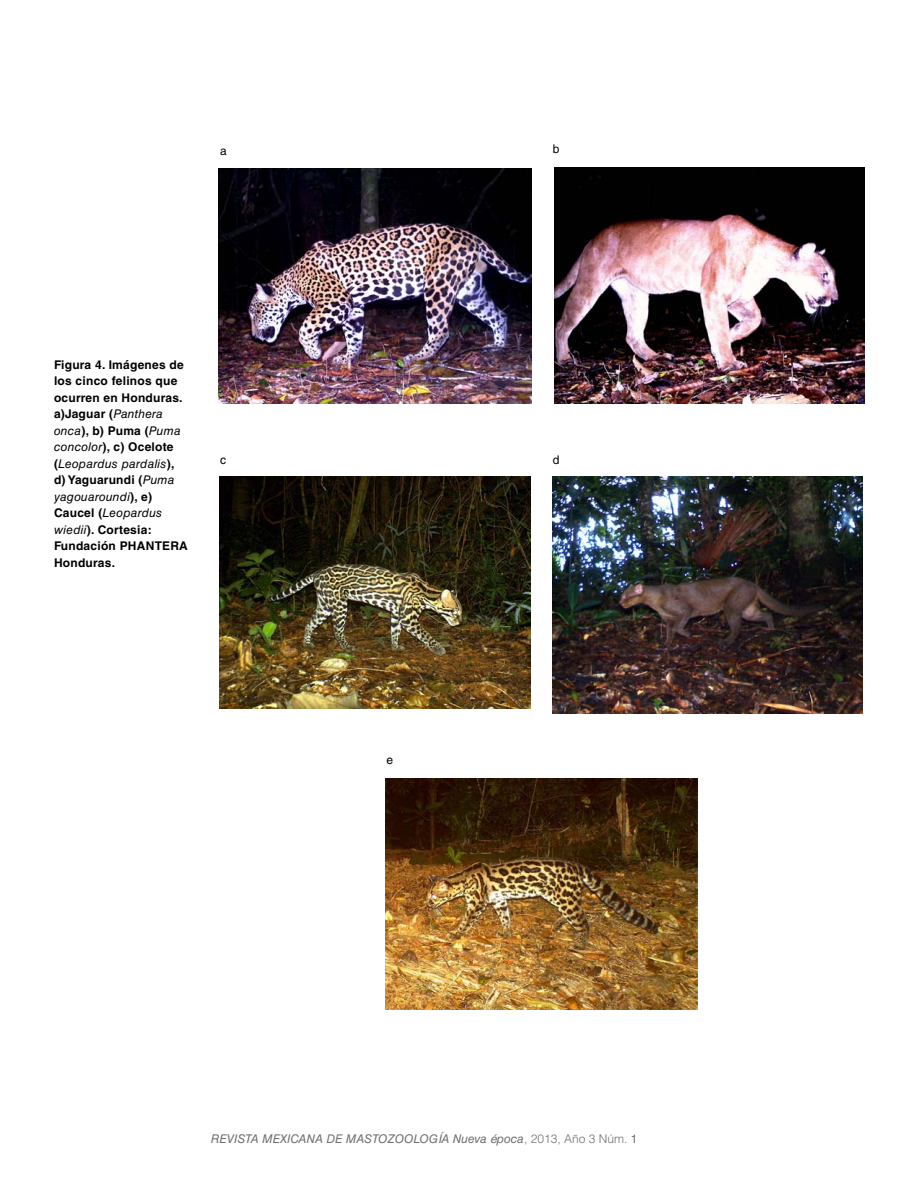
<style>
.page{position:relative;width:918px;height:1188px;background:#fff}
.page>*{position:absolute;margin:0;border:0;box-sizing:border-box;transform-origin:0 0}
.t1{font:700 12px/16.5px "Helvetica LT Std";letter-spacing:.02em;color:#000}
.t2{font:italic 12px "Helvetica LT Std";color:#6d6e71}
.t3{font:12px "Helvetica LT Std";color:#000}
.s1{font-weight:400;font-style:italic}
.s2{font-weight:300;font-style:normal}
.s3{font-style:normal}
</style>
<div class="page">
<img style="left:220px;top:476px;width:310px;height:232px">
<img style="left:218px;top:168px;width:313px;height:235px">
<img style="left:385px;top:778px;width:313px;height:231px">
<img style="left:555px;top:167px;width:309px;height:236px">
<img style="left:553px;top:476px;width:309px;height:238px">
<p class="t3" style="left:220px;top:144px;width:8px">a</p>
<p class="t3" style="left:553px;top:142px;width:8px">b</p>
<p class="t1" style="left:54px;top:356px;width:135px">Figura 4. Imágenes de los cinco felinos que ocurren en Honduras. a)Jaguar (<span class="s1">Panthera onca</span>), b) Puma (<span class="s1">Puma concolor</span>), c) Ocelote (<span class="s1">Leopardus pardalis</span>), d) Yaguarundi (<span class="s1">Puma yagouaroundi</span>), e)<br>Caucel (<span class="s1">Leopardus wiedii</span>). Cortesia:<br>Fundación PHANTERA<br>Honduras.</p>
<p class="t3" style="left:220px;top:452px;width:7px">c</p>
<p class="t3" style="left:553px;top:452px;width:8px">d</p>
<p class="t3" style="left:387px;top:752px;width:8px">e</p>
<p class="t2" style="left:211px;top:1131px;width:428px">Revista Mexicana de mastozoología Nueva época<span class="s2">, 2013, Año 3 Núm.</span> <span class="s3">1</span></p>
</div>
